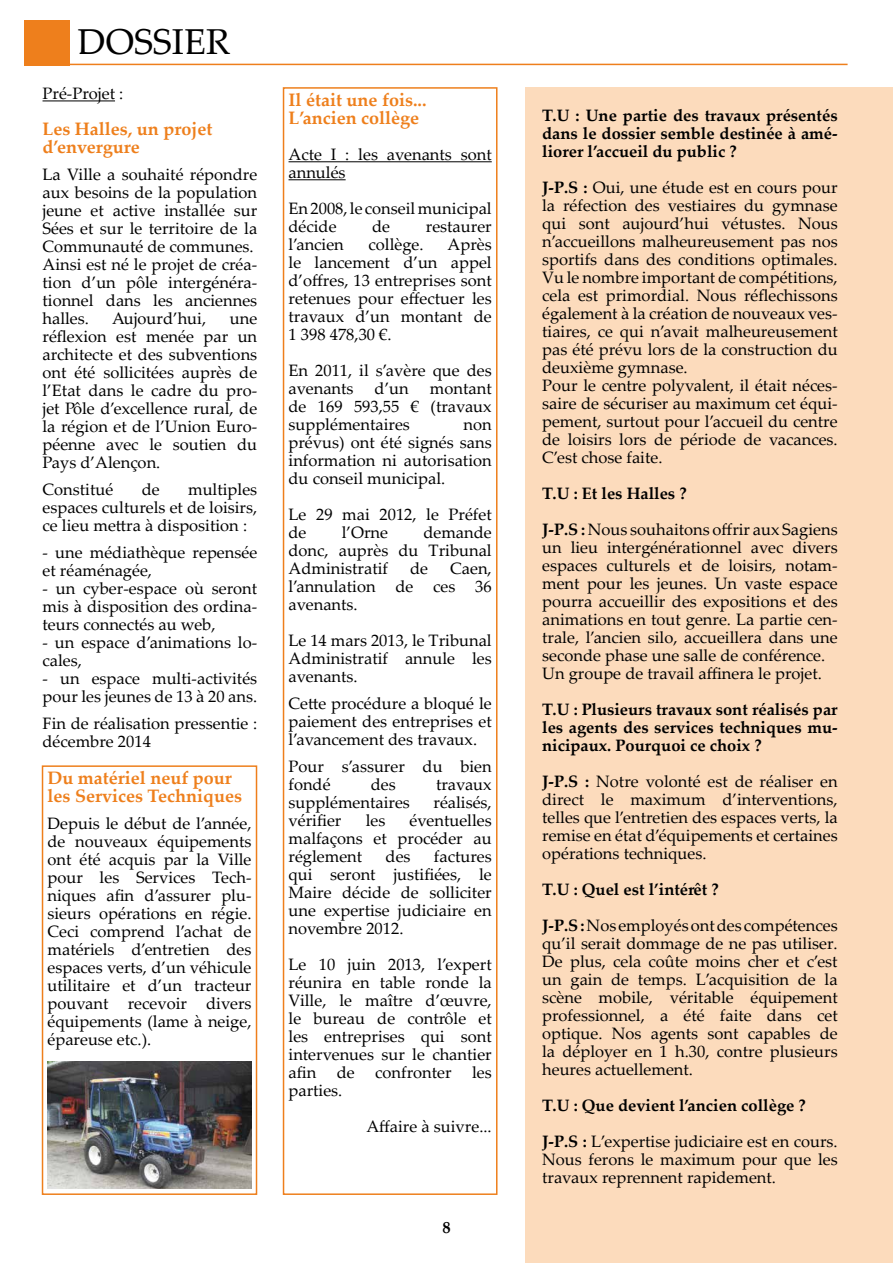
<style>
.page{position:relative;width:893px;height:1263px;background:#fff}
.page>*{position:absolute;margin:0;border:0;box-sizing:border-box;transform-origin:0 0}
.t1{font:36px "Palatino Linotype";color:#000}
.t2{font:700 18px/18px "Palatino Linotype";color:#ee7f1c}
.t3{font:16.5px/18px "Palatino Linotype";color:#000;text-align:justify}
.t4{font:700 16.5px/18px "Palatino Linotype";color:#000;text-align:justify}
.s1{font-weight:700}
.s2{font-weight:400}
</style>
<div class="page">
<hr style="left:43px;top:100px;width:72px;height:1px;background:#000">
<div style="left:24px;top:20px;width:45px;height:45px;background:#ee7f1c"></div>
<hr style="left:69px;top:64px;width:779px;height:1px;background:#ee7f1c">
<div style="left:525px;top:87px;width:368px;height:1176px;background:#fcdbbc"></div>
<hr style="left:289px;top:161px;width:203px;height:1px;background:#000">
<hr style="left:289px;top:179px;width:57px;height:1px;background:#000">
<div style="left:283px;top:87px;width:214px;height:1108px;border:2px solid #ee7f1c"></div>
<div style="left:42px;top:765px;width:215px;height:430px;border:2px solid #ee7f1c"></div>
<img style="left:47px;top:1061px;width:205px;height:128px">
<h1 class="t1" style="left:78px;top:17px;width:154px">DOSSIER</h1>
<p class="t3" style="left:43px;top:84px;width:82px">Pré-Projet :</p>
<p class="t2" style="left:43px;top:119px;width:171px">Les Halles, un projet d’envergure</p>
<p class="t3" style="left:43px;top:165px;width:216px;text-align:left">La Ville a souhaité répondre aux besoins de la population jeune et active installée sur<br>Sées et sur le territoire de la<br>Communauté de communes.<br>Ainsi est né le projet de créa&shy;tion d’un pôle intergénéra&shy;tionnel dans les anciennes halles.</p>
<p class="t3" style="left:112px;top:309px;width:96px">Aujourd’hui,</p>
<p class="t3" style="left:43px;top:309px;width:216px;text-indent:187px">une réflexion est menée par un architecte et des subventions ont été sollicitées auprès de l’Etat dans le cadre du pro&shy;jet Pôle d’excellence rural, de la région et de l’Union Euro&shy;péenne avec le soutien du Pays d’Alençon.</p>
<p class="t3" style="left:43px;top:480px;width:72px">Constitué</p>
<p class="t3" style="left:142px;top:480px;width:19px">de</p>
<p class="t3" style="left:43px;top:480px;width:216px;text-indent:146px">multiples espaces culturels et de loisirs, ce lieu mettra à disposition :</p>
<p class="t3" style="left:43px;top:543px;width:216px">- une médiathèque repensée et réaménagée,</p>
<p class="t3" style="left:43px;top:579px;width:216px">- un cyber-espace où seront mis à disposition des ordina&shy;teurs connectés au web,</p>
<p class="t3" style="left:43px;top:633px;width:216px">- un espace d’animations lo&shy;cales,</p>
<p class="t3" style="left:43px;top:669px;width:216px">- un espace multi-activités pour les jeunes de 13 à 20 ans.</p>
<p class="t3" style="left:43px;top:714px;width:216px">Fin de réalisation pressentie : décembre 2014</p>
<p class="t2" style="left:48px;top:768px;width:196px">Du matériel neuf pour les Services Techniques</p>
<p class="t3" style="left:48px;top:814px;width:205px">Depuis le début de l’année, de nouveaux équipements ont été acquis par la Ville pour les Services Tech&shy;niques afin d’assurer plu&shy;sieurs opérations en régie.<br>Ceci comprend l’achat de matériels d’entretien des espaces verts, d’un véhicule utilitaire et d’un tracteur pouvant recevoir divers équipements (lame à neige, épareuse etc.).</p>
<p class="t2" style="left:289px;top:90px;width:139px">Il était une fois...<br>L’ancien collège</p>
<p class="t3" style="left:289px;top:145px;width:205px">Acte I : les avenants sont annulés</p>
<p class="t3" style="left:289px;top:199px;width:205px">En 2008, le conseil municipal décide</p>
<p class="t3" style="left:372px;top:217px;width:19px">de</p>
<p class="t3" style="left:426px;top:217px;width:67px">restaurer</p>
<p class="t3" style="left:289px;top:235px;width:57px">l’ancien</p>
<p class="t3" style="left:369px;top:235px;width:57px">collège.</p>
<p class="t3" style="left:289px;top:235px;width:205px;text-indent:159px">Après le lancement d’un appel d’offres, 13 entreprises sont retenues pour effectuer les travaux d’un montant de 1 398 478,30 €.</p>
<p class="t3" style="left:289px;top:361px;width:205px">En 2011, il s’avère que des avenants</p>
<p class="t3" style="left:375px;top:379px;width:36px">d’un</p>
<p class="t3" style="left:289px;top:379px;width:205px;text-indent:141px">montant de 169 593,55 € (travaux supplémentaires</p>
<p class="t3" style="left:289px;top:415px;width:205px;text-indent:175px">non prévus) ont été signés sans information ni autorisation du conseil municipal.</p>
<p class="t3" style="left:289px;top:505px;width:205px">Le 29 mai 2012, le Préfet de</p>
<p class="t3" style="left:342px;top:523px;width:48px">l’Orne</p>
<p class="t3" style="left:289px;top:523px;width:205px;text-indent:135px">demande donc, auprès du Tribunal Administratif</p>
<p class="t3" style="left:410px;top:559px;width:19px">de</p>
<p class="t3" style="left:289px;top:559px;width:205px;text-indent:162px">Caen, l’annulation de ces 36 avenants.</p>
<p class="t3" style="left:289px;top:631px;width:205px">Le 14 mars 2013, le Tribunal Administratif annule les avenants.</p>
<p class="t3" style="left:289px;top:694px;width:205px">Cette procédure a bloqué le paiement des entreprises et l’avancement des travaux.</p>
<p class="t3" style="left:289px;top:757px;width:205px">Pour s’assurer du bien fondé</p>
<p class="t3" style="left:371px;top:775px;width:26px">des</p>
<p class="t3" style="left:436px;top:775px;width:57px">travaux</p>
<p class="t3" style="left:289px;top:793px;width:123px">supplémentaires</p>
<p class="t3" style="left:433px;top:793px;width:60px">réalisés,</p>
<p class="t3" style="left:289px;top:811px;width:54px">vérifier</p>
<p class="t3" style="left:366px;top:811px;width:21px">les</p>
<p class="t3" style="left:289px;top:811px;width:205px;text-indent:121px">éventuelles malfaçons et procéder au réglement</p>
<p class="t3" style="left:289px;top:847px;width:205px;text-indent:145px">factures qui seront justifiées, le Maire décide de solliciter une expertise judiciaire en novembre 2012.</p>
<p class="t3" style="left:289px;top:955px;width:205px">Le 10 juin 2013, l’expert réunira en table ronde la Ville, le maître d’œuvre, le bureau de contrôle et les entreprises qui sont intervenues sur le chantier afin de confronter les parties.</p>
<p class="t3" style="left:366px;top:1117px;width:127px">Affaire à suivre...</p>
<p class="t3" style="left:386px;top:847px;width:26px">des</p>
<p class="t4" style="left:442px;top:1217px;width:10px">8</p>
<p class="t4" style="left:542px;top:105px;width:297px">T.U : Une partie des travaux présentés dans le dossier semble destinée à amé&shy;liorer l’accueil du public ?</p>
<p class="t3" style="left:542px;top:177px;width:297px;text-align:left"><span class="s1">J-P.S :</span> Oui, une étude est en cours pour la réfection des vestiaires du gymnase qui sont aujourd’hui vétustes. Nous n’accueillons malheureusement pas nos sportifs dans des conditions optimales.<br>Vu le nombre important de compétitions, cela est primordial. Nous réflechissons également à la création de nouveaux ves&shy;tiaires, ce qui n’avait malheureusement pas été prévu lors de la construction du deuxième gymnase.<br>Pour le centre polyvalent, il était néces&shy;saire de sécuriser au maximum cet équi&shy;pement, surtout pour l’accueil du centre de loisirs lors de période de vacances.<br>C’est chose faite.</p>
<p class="t3" style="left:542px;top:474px;width:297px;line-height:36px"><span class="s1">T.U : Et les Halles ?<br>J-P.S :</span> Nous souhaitons offrir aux Sagiens</p>
<p class="t3" style="left:542px;top:537px;width:297px;text-align:left">un lieu intergénérationnel avec divers espaces culturels et de loisirs, notam&shy;ment pour les jeunes. Un vaste espace pourra accueillir des expositions et des animations en tout genre. La partie cen&shy;trale, l’ancien silo, accueillera dans une seconde phase une salle de conférence.<br>Un groupe de travail affinera le projet.</p>
<p class="t4" style="left:542px;top:699px;width:297px">T.U : Plusieurs travaux sont réalisés par les agents des services techniques mu&shy;nicipaux. Pourquoi ce choix ?</p>
<p class="t3" style="left:542px;top:771px;width:297px"><span class="s1">J-P.S :</span> Notre volonté est de réaliser en direct le maximum d’interventions, telles que l’entretien des espaces verts, la remise en état d’équipements et certaines opérations techniques.</p>
<p class="t3" style="left:542px;top:870px;width:297px;line-height:36px"><span class="s1">T.U : Quel est l’intérêt ?<br>J-P.S :</span> Nos employés ont des compétences</p>
<p class="t3" style="left:542px;top:933px;width:297px">qu’il serait dommage de ne pas utiliser.<br>De plus, cela coûte moins cher et c’est un gain de temps. L’acquisition de la scène mobile, véritable équipement professionnel, a été faite dans cet optique. Nos agents sont capables de la déployer en 1 h.30, contre plusieurs heures actuellement.</p>
<p class="t4" style="left:542px;top:1086px;width:297px;line-height:36px">T.U : Que devient l’ancien collège ?<br>J-P.S : <span class="s2">L’expertise judiciaire est en cours.</span></p>
<p class="t3" style="left:542px;top:1149px;width:297px">Nous ferons le maximum pour que les travaux reprennent rapidement.</p>
</div>
